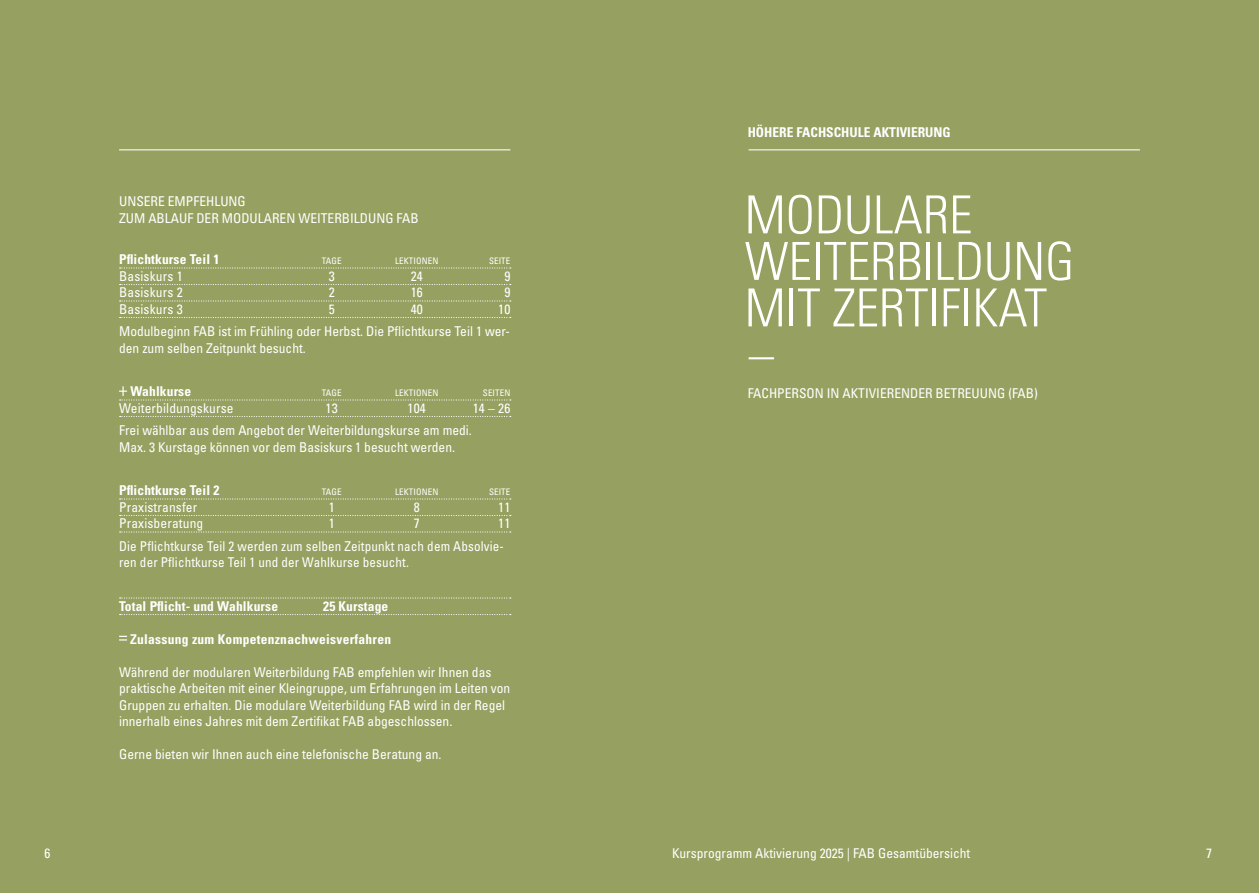
<style>
.page{position:relative;width:1259px;height:893px;background:#96a060}
.page>*{position:absolute;margin:0;border:0;box-sizing:border-box;transform-origin:0 0}
.t1{font:300 condensed 52.5px/46.5px "Univers LT Std";color:#fff}
.t2{font:condensed 13.5px/16.5px "Univers LT Std";color:#fff}
.t3{font:700 condensed 13.5px "Univers LT Std";letter-spacing:.01em;color:#fff}
.t4{font:condensed 9px "Univers LT Std";letter-spacing:.01em;color:#fff}
</style>
<div class="page">
<hr style="left:748px;top:149px;width:392px;height:1px;background:#fff">
<hr style="left:748px;top:357px;width:26px;height:2px;background:#fff">
<hr style="left:119px;top:149px;width:391px;height:1px;background:#fff">
<svg style="left:120px;top:267px;width:391px;height:2px"></svg>
<svg style="left:120px;top:284px;width:391px;height:1px"></svg>
<svg style="left:120px;top:300px;width:391px;height:2px"></svg>
<svg style="left:120px;top:317px;width:391px;height:1px"></svg>
<svg style="left:120px;top:416px;width:391px;height:1px"></svg>
<svg style="left:120px;top:498px;width:391px;height:2px"></svg>
<svg style="left:120px;top:515px;width:391px;height:1px"></svg>
<svg style="left:120px;top:531px;width:391px;height:2px"></svg>
<svg style="left:120px;top:597px;width:391px;height:2px"></svg>
<svg style="left:120px;top:614px;width:391px;height:1px"></svg>
<svg style="left:119px;top:386px;width:392px;height:15px"></svg>
<svg style="left:119px;top:636px;width:8px;height:5px"></svg>
<p class="t2" style="left:119px;top:193px;width:301px">UNSERE EMPFEHLUNG<br>ZUM ABLAUF DER MODULAREN WEITERBILDUNG FAB</p>
<p class="t3" style="left:119px;top:251px;width:102px">Pflichtkurse Teil 1</p>
<p class="t4" style="left:322px;top:255px;width:21px">TAGE</p>
<p class="t4" style="left:395px;top:255px;width:45px">LEKTIONEN</p>
<p class="t4" style="left:489px;top:255px;width:23px">SEITE</p>
<p class="t2" style="left:119px;top:267px;width:65px">Basiskurs 1</p>
<p class="t2" style="left:329px;top:267px;width:7px">3</p>
<p class="t2" style="left:411px;top:267px;width:14px">24</p>
<p class="t2" style="left:504px;top:267px;width:7px">9</p>
<p class="t2" style="left:119px;top:284px;width:65px">Basiskurs 2</p>
<p class="t2" style="left:329px;top:284px;width:7px">2</p>
<p class="t2" style="left:411px;top:284px;width:14px">16</p>
<p class="t2" style="left:504px;top:284px;width:7px">9</p>
<p class="t2" style="left:119px;top:300px;width:65px">Basiskurs 3</p>
<p class="t2" style="left:329px;top:300px;width:7px">5</p>
<p class="t2" style="left:411px;top:300px;width:14px">40</p>
<p class="t2" style="left:119px;top:297px;width:393px;line-height:22.5px;text-align:right">10<br>Modulbeginn FAB ist im Frühling oder Herbst. Die Pflichtkurse Teil 1 wer-</p>
<p class="t2" style="left:119px;top:339px;width:188px">den zum selben Zeitpunkt besucht.</p>
<p class="t3" style="left:130px;top:383px;width:62px">Wahlkurse</p>
<p class="t4" style="left:322px;top:387px;width:21px">TAGE</p>
<p class="t4" style="left:395px;top:387px;width:45px">LEKTIONEN</p>
<p class="t4" style="left:483px;top:387px;width:29px">SEITEN</p>
<p class="t2" style="left:119px;top:399px;width:116px">Weiterbildungskurse</p>
<p class="t2" style="left:326px;top:399px;width:14px">13</p>
<p class="t2" style="left:407px;top:399px;width:20px">104</p>
<p class="t2" style="left:473px;top:399px;width:39px">14 – 26</p>
<p class="t2" style="left:119px;top:422px;width:354px">Frei wählbar aus dem Angebot der Weiterbildungskurse am medi.<br>Max. 3 Kurstage können vor dem Basiskurs 1 besucht werden.</p>
<p class="t3" style="left:119px;top:482px;width:102px">Pflichtkurse Teil 2</p>
<p class="t4" style="left:322px;top:486px;width:21px">TAGE</p>
<p class="t4" style="left:395px;top:486px;width:45px">LEKTIONEN</p>
<p class="t4" style="left:489px;top:486px;width:23px">SEITE</p>
<p class="t2" style="left:119px;top:498px;width:80px">Praxistransfer</p>
<p class="t2" style="left:329px;top:498px;width:7px">1</p>
<p class="t2" style="left:414px;top:498px;width:7px">8</p>
<p class="t2" style="left:498px;top:498px;width:14px">11</p>
<p class="t2" style="left:119px;top:515px;width:86px">Praxisberatung</p>
<p class="t2" style="left:329px;top:515px;width:7px">1</p>
<p class="t2" style="left:414px;top:515px;width:7px">7</p>
<p class="t2" style="left:119px;top:512px;width:393px;line-height:22.5px;text-indent:379px">11<br>Die Pflichtkurse Teil 2 werden zum selben Zeitpunkt nach dem Absolvie-</p>
<p class="t2" style="left:119px;top:554px;width:291px">ren der Pflichtkurse Teil 1 und der Wahlkurse besucht.</p>
<p class="t3" style="left:119px;top:597px;width:161px">Total Pflicht- und Wahlkurse</p>
<p class="t3" style="left:323px;top:597px;width:67px">25 Kurstage</p>
<p class="t3" style="left:130px;top:630px;width:263px">Zulassung zum Kompetenznachweisverfahren</p>
<p class="t2" style="left:119px;top:663px;width:393px">Während der modularen Weiterbildung FAB empfehlen wir Ihnen das praktische Arbeiten mit einer Kleingruppe, um Erfahrungen im Leiten von Gruppen zu erhalten. Die modulare Weiterbildung FAB wird in der Regel innerhalb eines Jahres mit dem Zertifikat FAB abgeschlossen.</p>
<p class="t2" style="left:119px;top:746px;width:324px">Gerne bieten wir Ihnen auch eine telefonische Beratung an.</p>
<p class="t3" style="left:747px;top:124px;width:205px">HÖHERE FACHSCHULE AKTIVIERUNG</p>
<h1 class="t1" style="left:745px;top:192px;width:331px">MODULARE<br>WEITERBILDUNG<br>MIT ZERTIFIKAT</h1>
<p class="t2" style="left:747px;top:385px;width:292px">FACHPERSON IN AKTIVIERENDER BETREUUNG (FAB)</p>
<p class="t2" style="left:672px;top:845px;width:300px">Kursprogramm Aktivierung 2025 | FAB Gesamtübersicht</p>
<p class="t2" style="left:45px;top:845px;width:7px">6</p>
<p class="t2" style="left:1206px;top:845px;width:7px">7</p>
</div>
